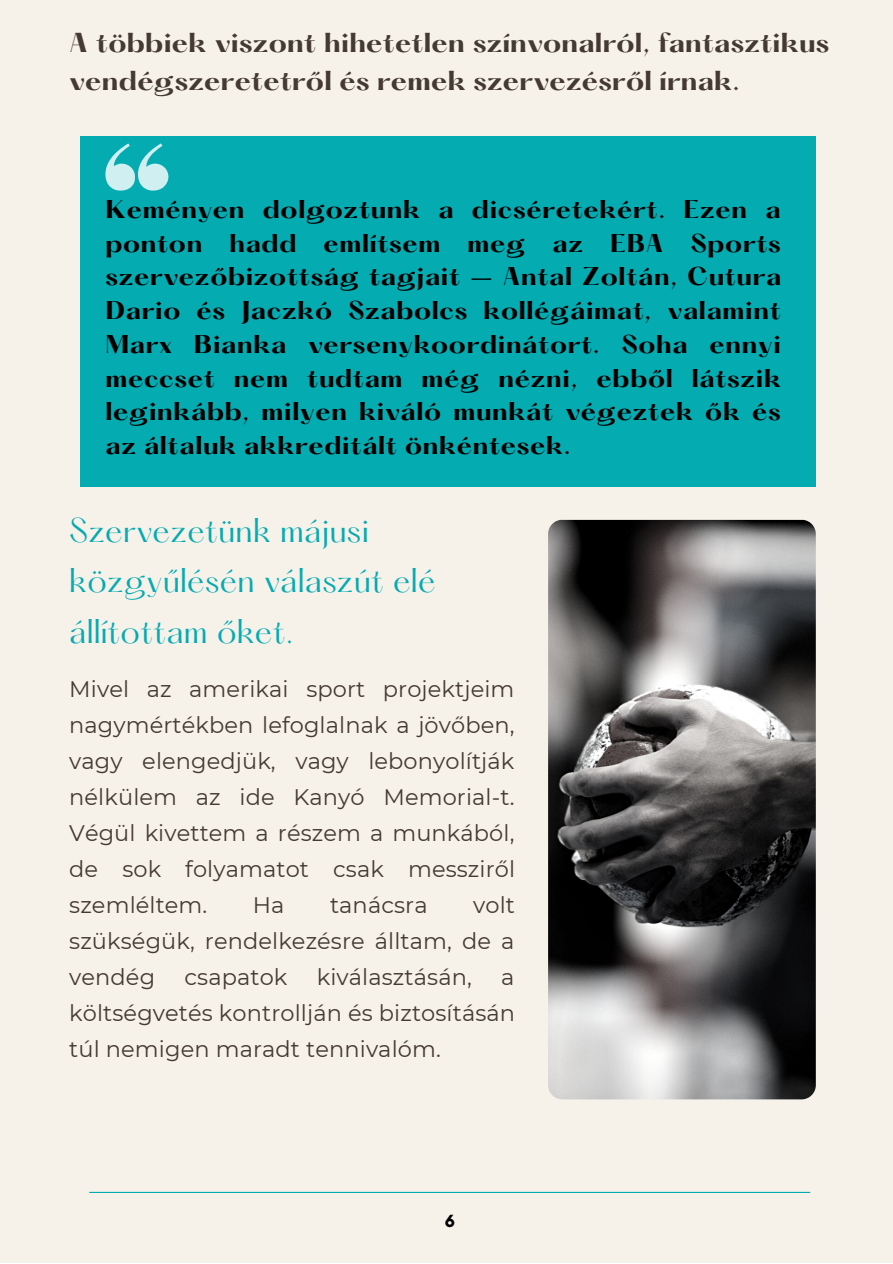
<style>
.page{position:relative;width:893px;height:1264px;background:#fff}
.page>*{position:absolute;margin:0;border:0;box-sizing:border-box;transform-origin:0 0}
.t1{font:30px/50.6px "Hatton";letter-spacing:.01em;color:#04abb1}
.t2{font:700 24px/38.2px "Hatton";letter-spacing:.01em;color:#443a31}
.t3{font:22.5px/36px "Montserrat";letter-spacing:.005em;color:#443a31;text-align:justify}
.t4{font:700 22.5px/33.8px "Hatton";letter-spacing:.03em;color:#000;text-align:justify}
.t5{font:700 18px "Glacial Indifference";color:#000}
</style>
<div class="page">
<div style="left:0;top:0;width:892px;height:1262px;background:#f6f2ea"></div>
<div style="left:81px;top:136px;width:735px;height:351px;background:#04abb1"></div>
<svg style="left:105px;top:143px;width:63px;height:48px"></svg>
<img style="left:548px;top:520px;width:267px;height:579px">
<hr style="left:89px;top:1191px;width:721px;height:1px;background:#04abb1">
<p class="t2" style="left:69px;top:26px;width:761px">A többiek viszont hihetetlen színvonalról, fantasztikus vendégszeretetről és remek szervezésről írnak.</p>
<p class="t4" style="left:105px;top:195px;width:677px">Keményen dolgoztunk a dicséretekért. Ezen a ponton hadd említsem meg az EBA Sports szervezőbizottság tagjait – Antal Zoltán, Cutura Dario és Jaczkó Szabolcs kollégáimat, valamint Marx Bianka versenykoordinátort. Soha ennyi meccset nem tudtam még nézni, ebből látszik leginkább, milyen kiváló munkát végeztek ők és az általuk akkreditált önkéntesek.</p>
<h1 class="t1" style="left:69px;top:508px;width:368px">Szervezetünk májusi közgyűlésén válaszút elé állítottam őket.</h1>
<p class="t3" style="left:69px;top:671px;width:447px">Mivel az amerikai sport projektjeim nagymértékben lefoglalnak a jövőben, vagy elengedjük, vagy lebonyolítják nélkülem az ide Kanyó Memorial-t.<br>Végül kivettem a részem a munkából, de sok folyamatot csak messziről szemléltem.</p>
<p class="t3" style="left:69px;top:886px;width:447px;text-indent:404px">volt szükségük, rendelkezésre álltam, de a vendég</p>
<p class="t3" style="left:253px;top:886px;width:33px">Ha</p>
<p class="t3" style="left:330px;top:886px;width:99px">tanácsra</p>
<p class="t3" style="left:184px;top:958px;width:104px">csapatok</p>
<p class="t3" style="left:317px;top:958px;width:156px">kiválasztásán,</p>
<p class="t3" style="left:69px;top:958px;width:447px;text-indent:432px">a költségvetés kontrollján és biztosításán túl nemigen maradt tennivalóm.</p>
<p class="t5" style="left:445px;top:1210px;width:12px">6</p>
</div>
